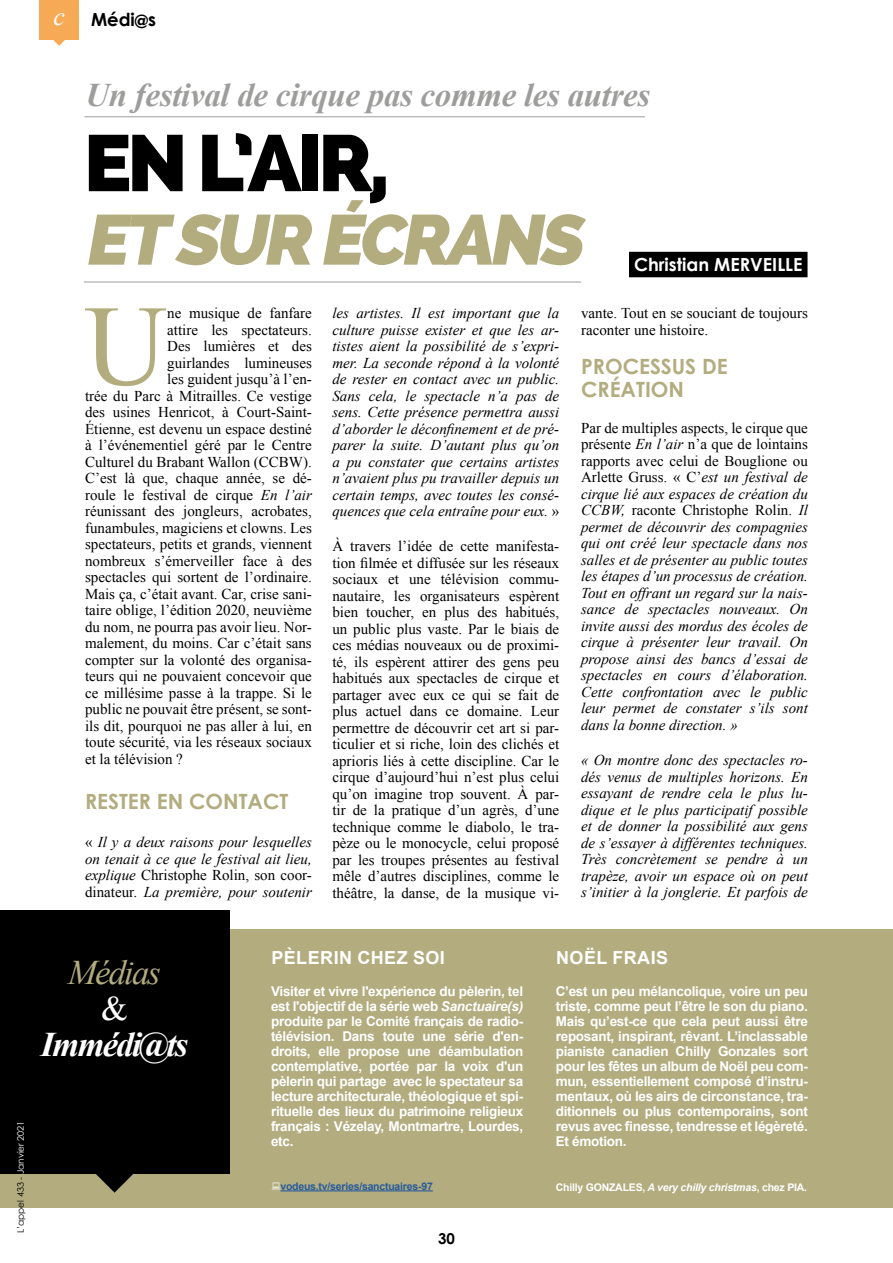
<style>
.page{position:relative;width:893px;height:1263px;background:#fff}
.page>*{position:absolute;margin:0;border:0;box-sizing:border-box;transform-origin:0 0}
.t1{font:114.75px "Times New Roman";color:#b2ac7f}
.t2{font:800 79.5px "Raleway";color:#000}
.t3{font:italic 800 70.5px "Raleway";color:#b2ac7f}
.t4{font:italic 700 34.5px "Times New Roman";letter-spacing:-.05em;color:#fff}
.t5{font:italic 34.5px "Times New Roman";letter-spacing:-.05em;color:#b2ac7f}
.t6{font:34.5px "Times New Roman";color:#fff}
.t7{font:italic 700 33px "Times New Roman";letter-spacing:-.01em;color:#9d9d9c}
.t8{font:700 21px/22.5px "Century Gothic";color:#b2ac7f}
.t9{font:700 18px "Arial";letter-spacing:.025em;color:#fff}
.t10{font:700 18px "Century Gothic";color:#fff}
.t11{font:700 18px "Century Gothic";color:#000}
.t12{font:15px/16.5px "Times New Roman";color:#000;text-align:justify}
.t13{font:italic 15px/16.5px "Times New Roman";color:#000;text-align:justify}
.t14{font:700 15px "Century Gothic";color:#000}
.t15{font:700 13.5px/15px "Arial";letter-spacing:-.02em;color:#fff;text-align:justify}
.t16{font:700 10.5px "Arial";letter-spacing:-.02em;color:#fff}
.t17{font:700 10.5px "Arial";letter-spacing:-.02em;color:#275b9b}
.t18{font:9px "Century Gothic";color:#000}
.s1{font-family:"Times New Roman";font-weight:400;font-style:italic;font-size:26.1px;color:#fff}
.s2{font-style:italic}
.s3{font-style:normal}
.s4{color:#fff}
</style>
<div class="page">
<div style="left:0;top:929px;width:893px;height:279px;background:#b2ac7f"></div>
<div style="left:39px;top:0;width:40px;height:39px;background:#f7aa55"></div>
<svg style="left:53px;top:39px;width:13px;height:7px"></svg>
<svg style="left:96px;top:1174px;width:37px;height:19px"></svg>
<div style="left:0;top:910px;width:229px;height:264px;background:#000"></div>
<hr style="left:280px;top:1190px;width:153px;height:1px;background:#275b9b">
<hr style="left:84px;top:116px;width:561px;height:1px;background:#9d9d9c">
<div style="left:629px;top:252px;width:178px;height:25px;background:#000"></div>
<hr style="left:84px;top:282px;width:497px;height:1px;background:#9d9d9c">
<p class="t11" style="left:53px;top:8px;width:104px"><span class="s1">c</span> Médi@s</p>
<h3 class="t7" style="left:85px;top:77px;width:566px">Un festival de cirque pas comme les autres</h3>
<h2 class="t2" style="left:84px;top:117px;width:307px">EN L’AIR,</h2>
<h3 class="t3" style="left:84px;top:199px;width:513px">ET SUR ÉCRANS</h3>
<p class="t10" style="left:634px;top:252px;width:170px">Christian MERVEILLE</p>
<h1 class="t1" style="left:84px;top:282px;width:84px">U</h1>
<p class="t12" style="left:167px;top:305px;width:146px">ne musique de fanfare</p>
<p class="t12" style="left:167px;top:321px;width:146px">attire les spectateurs.</p>
<p class="t12" style="left:167px;top:338px;width:146px">Des lumières et des</p>
<p class="t12" style="left:167px;top:354px;width:146px">guirlandes lumineuses</p>
<p class="t12" style="left:167px;top:371px;width:146px">les guident jusqu’à l’en-</p>
<p class="t12" style="left:85px;top:387px;width:228px">trée du Parc à Mitrailles. Ce vestige</p>
<p class="t12" style="left:85px;top:404px;width:228px">des usines Henricot, à Court-Saint-</p>
<p class="t12" style="left:85px;top:420px;width:228px">Étienne, est devenu un espace destiné</p>
<p class="t12" style="left:85px;top:437px;width:228px">à l’événementiel géré par le Centre</p>
<p class="t12" style="left:85px;top:453px;width:228px">Culturel du Brabant Wallon (CCBW).</p>
<p class="t12" style="left:85px;top:470px;width:228px">C’est là que, chaque année, se dé-</p>
<p class="t12" style="left:85px;top:486px;width:228px">roule le festival de cirque <span class="s2">En l’air</span></p>
<p class="t12" style="left:85px;top:503px;width:228px">réunissant des jongleurs, acrobates,</p>
<p class="t12" style="left:85px;top:519px;width:228px">funambules, magiciens et clowns. Les</p>
<p class="t12" style="left:85px;top:536px;width:228px">spectateurs, petits et grands, viennent</p>
<p class="t12" style="left:85px;top:552px;width:228px">nombreux s’émerveiller face à des</p>
<p class="t12" style="left:85px;top:569px;width:228px">spectacles qui sortent de l’ordinaire.</p>
<p class="t12" style="left:85px;top:585px;width:228px">Mais ça, c’était avant. Car, crise sani-</p>
<p class="t12" style="left:85px;top:602px;width:228px">taire oblige, l’édition 2020, neuvième</p>
<p class="t12" style="left:85px;top:618px;width:228px">du nom, ne pourra pas avoir lieu. Nor-</p>
<p class="t12" style="left:85px;top:635px;width:228px">malement, du moins. Car c’était sans</p>
<p class="t12" style="left:85px;top:651px;width:228px">compter sur la volonté des organisa-</p>
<p class="t12" style="left:85px;top:668px;width:228px">teurs qui ne pouvaient concevoir que</p>
<p class="t12" style="left:85px;top:684px;width:228px">ce millésime passe à la trappe. Si le</p>
<p class="t12" style="left:85px;top:701px;width:228px">public ne pouvait être présent, se sont-</p>
<p class="t12" style="left:85px;top:717px;width:228px">ils dit, pourquoi ne pas aller à lui, en</p>
<p class="t12" style="left:85px;top:734px;width:228px">toute sécurité, via les réseaux sociaux</p>
<p class="t12" style="left:85px;top:750px;width:99px">et la télévision ?</p>
<h3 class="t8" style="left:85px;top:789px;width:205px">RESTER EN CONTACT</h3>
<p class="t13" style="left:85px;top:834px;width:228px"><span class="s3">«</span> Il y a deux raisons pour lesquelles on tenait à ce que le festival ait lieu, explique <span class="s3">Christophe Rolin, son coor&shy;dinateur</span>. La première, pour soutenir</p>
<p class="t13" style="left:332px;top:305px;width:228px">les artistes. Il est important que la culture puisse exister et que les ar&shy;tistes aient la possibilité de s’expri&shy;mer. La seconde répond à la volonté de rester en contact avec un public.<br>Sans cela, le spectacle n’a pas de sens. Cette présence permettra aussi d’aborder le déconfinement et de pré&shy;parer la suite. D’autant plus qu’on a pu constater que certains artistes n’avaient plus pu travailler depuis un certain temps, avec toutes les consé&shy;quences que cela entraîne pour eux. <span class="s3">»</span></p>
<p class="t12" style="left:332px;top:538px;width:228px">À travers l’idée de cette manifesta&shy;tion filmée et diffusée sur les réseaux sociaux et une télévision commu&shy;nautaire, les organisateurs espèrent bien toucher, en plus des habitués, un public plus vaste. Par le biais de ces médias nouveaux ou de proximi&shy;té, ils espèrent attirer des gens peu habitués aux spectacles de cirque et partager avec eux ce qui se fait de plus actuel dans ce domaine. Leur permettre de découvrir cet art si par&shy;ticulier et si riche, loin des clichés et aprioris liés à cette discipline. Car le cirque d’aujourd’hui n’est plus celui qu’on imagine trop souvent. À par&shy;tir de la pratique d’un agrès, d’une technique comme le diabolo, le tra&shy;pèze ou le monocycle, celui proposé par les troupes présentes au festival mêle d’autres disciplines, comme le théâtre, la danse, de la musique vi-</p>
<p class="t12" style="left:581px;top:305px;width:228px">vante. Tout en se souciant de toujours raconter une histoire.</p>
<h3 class="t8" style="left:581px;top:355px;width:148px">PROCESSUS DE<br>CRÉATION</h3>
<p class="t13" style="left:581px;top:419px;width:228px"><span class="s3">Par de multiples aspects, le cirque que présente</span> En l’air <span class="s3">n’a que de lointains rapports avec celui de Bouglione ou Arlette Gruss. « C’</span>est un festival de cirque lié aux espaces de création du CCBW, <span class="s3">raconte Christophe Rolin.</span> Il permet de découvrir des compagnies qui ont créé leur spectacle dans nos salles et de présenter au public toutes les étapes d’un processus de création.<br>Tout en offrant un regard sur la nais&shy;sance de spectacles nouveaux. On invite aussi des mordus des écoles de cirque à présenter leur travail. On propose ainsi des bancs d’essai de spectacles en cours d’élaboration.<br>Cette confrontation avec le public leur permet de constater s’ils sont dans la bonne direction. »</p>
<p class="t13" style="left:581px;top:752px;width:228px">« On montre donc des spectacles ro&shy;dés venus de multiples horizons. En essayant de rendre cela le plus lu&shy;dique et le plus participatif possible et de donner la possibilité aux gens de s’essayer à différentes techniques.<br>Très concrètement se pendre à un trapèze, avoir un espace où on peut s’initier à la jonglerie. Et parfois de</p>
<h3 class="t5" style="left:68px;top:953px;width:94px">Médias</h3>
<h3 class="t6" style="left:101px;top:989px;width:28px">&amp;</h3>
<h3 class="t4" style="left:41px;top:1025px;width:149px">Immédi@ts</h3>
<p class="t18" style="left:15px;top:1233px;width:114px;rotate:-90deg">L’appel 433 - <span class="s4">Janvier 2021</span></p>
<p class="t9" style="left:271px;top:948px;width:175px">PÈLERIN CHEZ SOI</p>
<p class="t15" style="left:271px;top:984px;width:254px">Visiter et vivre l'expérience du pèlerin, tel est l'objectif de la série web <span class="s2">Sanctuaire(s) </span>produite par le Comité français de radio&shy;télévision. Dans toute une série d'en&shy;droits, elle propose une déambulation contemplative, portée par la voix d'un pèlerin qui partage avec le spectateur sa lecture architecturale, théologique et spi&shy;rituelle des lieux du patrimoine religieux français : Vézelay, Montmartre, Lourdes, etc.</p>
<p class="t17" style="left:280px;top:1180px;width:154px">vodeus.tv/series/sanctuaires-97</p>
<p class="t14" style="left:438px;top:1229px;width:18px">30</p>
<p class="t9" style="left:556px;top:948px;width:114px">NOËL FRAIS</p>
<p class="t15" style="left:556px;top:984px;width:254px">C’est un peu mélancolique, voire un peu triste, comme peut l’être le son du piano.<br>Mais qu’est-ce que cela peut aussi être reposant, inspirant, rêvant. L’inclassable pianiste canadien Chilly Gonzales sort pour les fêtes un album de Noël peu com&shy;mun, essentiellement composé d’instru&shy;mentaux, où les airs de circonstance, tra&shy;ditionnels ou plus contemporains, sont revus avec finesse, tendresse et légèreté.<br>Et émotion.</p>
<p class="t16" style="left:556px;top:1182px;width:253px">Chilly GONZALES, <span class="s2">A very chilly christmas</span>, chez PIA.</p>
</div>
